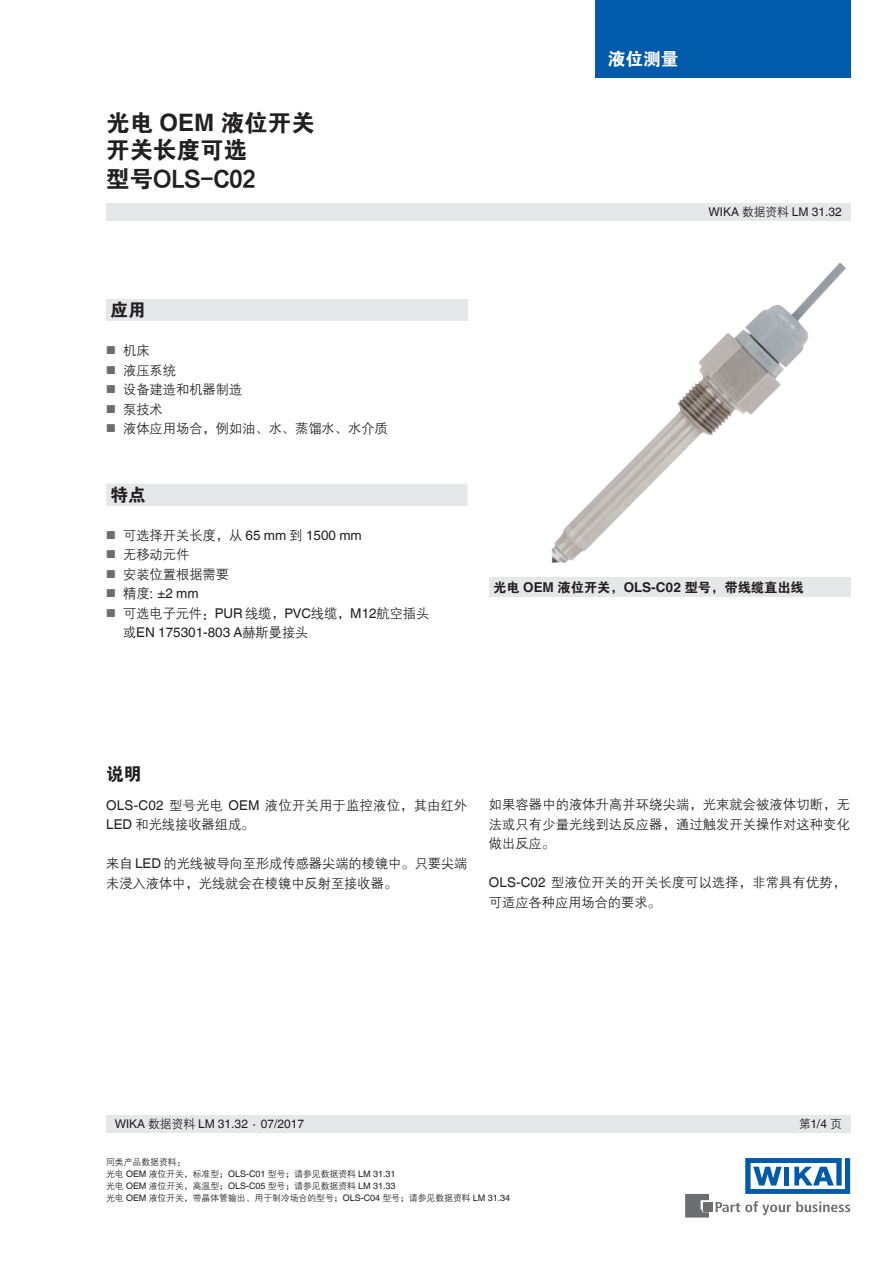
<style>
.page{position:relative;width:893px;height:1263px;background:#fff}
.page>*{position:absolute;margin:0;border:0;box-sizing:border-box;transform-origin:0 0}
.t1{font:23.55px/27.6px "FZDHTJW GB1 0";color:#231f20}
.t2{font:17.7px "FZDHTJW GB1 0";color:#231f20}
.t3{font:17.7px "FZDHTJW GB1 0";color:#fff}
.t4{font:13.5px "Helvetica World";color:#231f20}
.t5{font:13.2px/19.5px "FZZDXJW GB1 0";color:#231f20}
.t6{font:13.2px/19.5px "FZZDXJW GB1 0";letter-spacing:.02em;color:#231f20}
.t7{font:13.2px "FZDHTJW GB1 0";color:#231f20}
.t8{font:12px "Helvetica World";color:#231f20}
.t9{font:8.85px/12px "FZZDXJW GB1 0";color:#231f20}
.s1{font-family:"Helvetica World";font-weight:700;font-size:24px}
.s2{font-family:"Helvetica World";font-size:11.55px;color:#6c6d70}
.s3{font-family:"Helvetica World";font-size:13.5px}
.s4{font-size:11.55px;color:#6c6d70}
.s5{font-family:"FZZDXJW GB1 0";font-size:13.2px}
.s6{font-family:"Helvetica World"}
.s7{font-family:"FZZDXJW GB1 0";font-size:11.7px}
.s8{font-family:"Helvetica World";font-weight:700;font-size:13.5px}
.s9{font-family:"Helvetica World";font-size:9px}
</style>
<div class="page">
<div style="left:106px;top:299px;width:362px;height:21px;background:#e6e7e9"></div>
<svg style="left:716px;top:1201px;width:134px;height:14px"></svg>
<div style="left:703px;top:1202px;width:9px;height:9px;background:#6c6d70"></div>
<svg style="left:685px;top:1194px;width:24px;height:23px"></svg>
<svg style="left:745px;top:1158px;width:105px;height:36px"></svg>
<div style="left:106px;top:203px;width:744px;height:17px;background:#e6e7e9"></div>
<div style="left:106px;top:1115px;width:744px;height:17px;background:#e6e7e9"></div>
<div style="left:489px;top:578px;width:362px;height:19px;background:#e6e7e9"></div>
<div style="left:106px;top:483px;width:362px;height:23px;background:#e6e7e9"></div>
<div style="left:595px;top:0;width:255px;height:78px;background:#015aaa"></div>
<img style="left:551px;top:262px;width:295px;height:301px">
<h1 class="t1" style="left:106px;top:110px;width:210px">光电 <span class="s1">OEM</span> 液位开关开关长度可选<br>型号OLS-C02</h1>
<h2 class="t2" style="left:110px;top:300px;width:37px">应用</h2>
<p class="t5" style="left:106px;top:341px;width:45px"><span class="s2">■</span> 机床</p>
<p class="t5" style="left:106px;top:361px;width:71px"><span class="s2">■</span> 液压系统</p>
<p class="t5" style="left:106px;top:380px;width:138px"><span class="s2">■</span> 设备建造和机器制造</p>
<p class="t5" style="left:106px;top:400px;width:58px"><span class="s2">■</span> 泵技术</p>
<p class="t5" style="left:106px;top:419px;width:283px"><span class="s2">■</span> 液体应用场合，例如油、水、蒸馏水、水介质</p>
<h2 class="t2" style="left:110px;top:485px;width:37px">特点</h2>
<p class="t5" style="left:106px;top:526px;width:257px"><span class="s2">■</span> 可选择开关长度，从 <span class="s3">65 mm</span> 到 <span class="s3">1500 mm</span></p>
<p class="t5" style="left:106px;top:545px;width:85px"><span class="s2">■</span> 无移动元件</p>
<p class="t5" style="left:106px;top:565px;width:124px"><span class="s2">■</span> 安装位置根据需要</p>
<p class="t4" style="left:106px;top:586px;width:94px"><span class="s4">■</span> <span class="s5">精度:</span> ±2 mm</p>
<p class="t5" style="left:106px;top:604px;width:325px"><span class="s2">■</span> 可选电子元件：<span class="s3">PUR</span> 线缆，<span class="s6">PVC</span>线缆，<span class="s3">M12</span>航空插头</p>
<p class="t4" style="left:123px;top:625px;width:187px"><span class="s5">或</span>EN 175301-803 A<span class="s5">赫斯曼接头</span></p>
<h2 class="t3" style="left:608px;top:49px;width:72px">液位测量</h2>
<p class="t8" style="left:708px;top:205px;width:135px">WIKA <span class="s7">数据资料</span> LM 31.32</p>
<p class="t7" style="left:493px;top:580px;width:312px">光电 <span class="s8">OEM</span> 液位开关，<span class="s8">OLS-C02</span> 型号，带线缆直出线</p>
<h2 class="t2" style="left:106px;top:764px;width:37px">说明</h2>
<p class="t6" style="left:106px;top:796px;width:363px"><span class="s3">OLS-C02</span> 型号光电 <span class="s3">OEM</span> 液位开关用于监控液位，其由红外<br><span class="s3">LED</span> 和光线接收器组成。</p>
<p class="t5" style="left:106px;top:854px;width:363px">来自 <span class="s3">LED</span> 的光线被导向至形成传感器尖端的棱镜中。只要尖端未浸入液体中，光线就会在棱镜中反射至接收器。</p>
<p class="t5" style="left:489px;top:795px;width:362px;text-align:justify">如果容器中的液体升高并环绕尖端，光束就会被液体切断，无法或只有少量光线到达反应器，通过触发开关操作对这种变化做出反应。</p>
<p class="t5" style="left:489px;top:873px;width:359px"><span class="s3">OLS-C02</span> 型液位开关的开关长度可以选择，非常具有优势，可适应各种应用场合的要求。</p>
<p class="t8" style="left:115px;top:1117px;width:191px">WIKA <span class="s7">数据资料</span> LM 31.32 ∙ 07/2017</p>
<p class="t8" style="left:799px;top:1117px;width:44px"><span class="s7">第</span>1/4 <span class="s7">页</span></p>
<p class="t9" style="left:106px;top:1156px;width:406px">同类产品数据资料：<br>光电 <span class="s9">OEM</span> 液位开关，标准型；<span class="s9">OLS-C01</span> 型号；请参见数据资料 <span class="s9">LM 31.31<br></span>光电 <span class="s9">OEM</span> 液位开关，高温型；<span class="s9">OLS-C05</span> 型号；请参见数据资料 <span class="s9">LM 31.33<br></span>光电 <span class="s9">OEM</span> 液位开关，带晶体管输出、用于制冷场合的型号；<span class="s9">OLS-C04</span> 型号；请参见数据资料 <span class="s9">LM 31.34</span></p>
</div>
